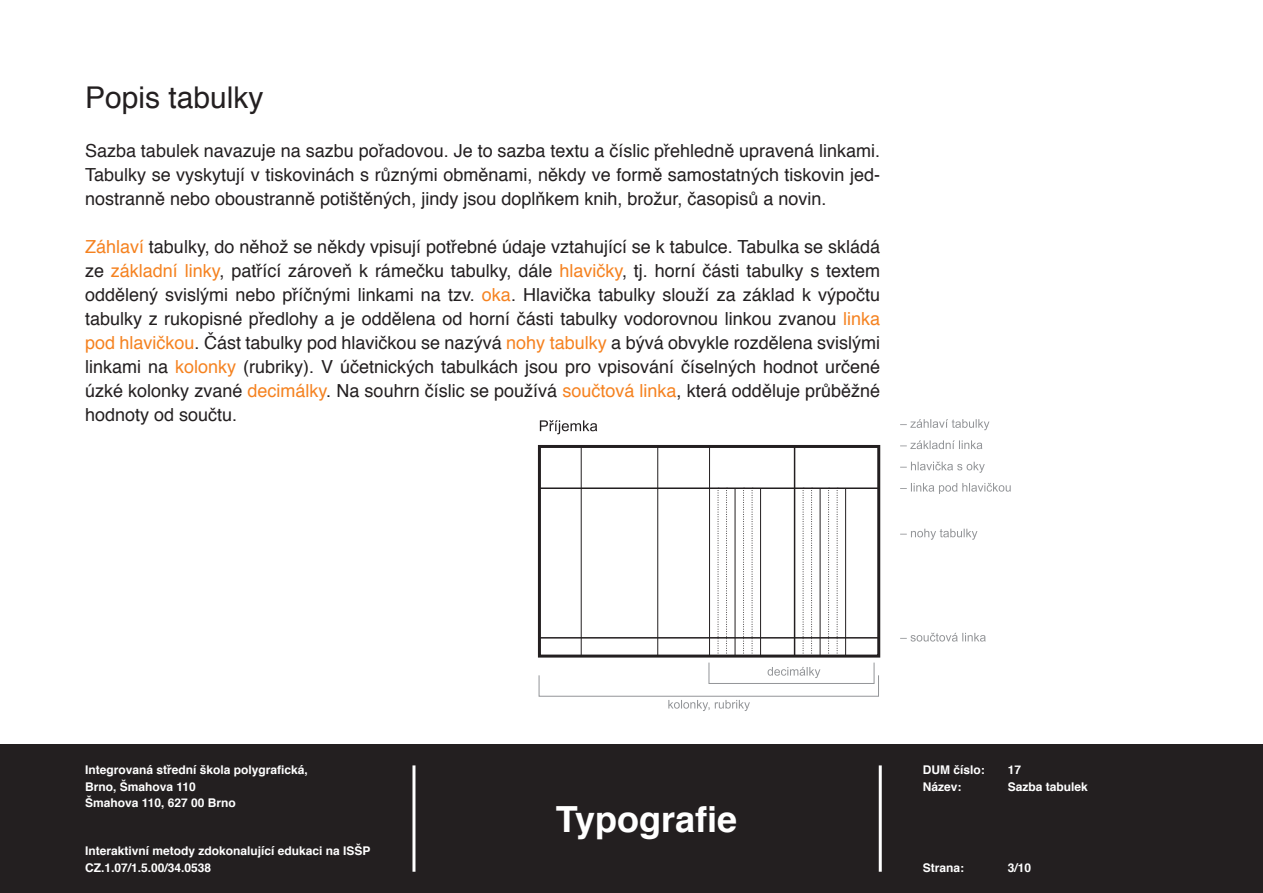
<style>
.page{position:relative;width:1263px;height:893px;background:#fff}
.page>*{position:absolute;margin:0;border:0;box-sizing:border-box;transform-origin:0 0}
.t1{font:700 36px "Helvetica";color:#fff}
.t2{font:30px "Helvetica";color:#231f20}
.t3{font:18px/24px "Helvetica";color:#231f20;text-align:justify}
.t4{font:700 12px/16.5px "Helvetica";color:#fff}
.s1{color:#f58220}
</style>
<div class="page">
<div style="left:0;top:744px;width:1263px;height:149px;background:#231f20"></div>
<hr style="left:412px;top:765px;width:3px;height:107px;background:#fff">
<hr style="left:879px;top:765px;width:3px;height:107px;background:#fff">
<div style="left:538px;top:445px;width:342px;height:213px;border:3px solid #231f20"></div>
<hr style="left:539px;top:487px;width:340px;height:2px;background:#231f20">
<hr style="left:845px;top:488px;width:1px;height:168px;background:#231f20">
<svg style="left:837px;top:490px;width:1px;height:167px"></svg>
<svg style="left:828px;top:490px;width:2px;height:167px"></svg>
<hr style="left:820px;top:488px;width:1px;height:168px;background:#231f20">
<svg style="left:811px;top:490px;width:2px;height:167px"></svg>
<svg style="left:803px;top:490px;width:1px;height:167px"></svg>
<hr style="left:794px;top:446px;width:1px;height:210px;background:#231f20">
<hr style="left:760px;top:488px;width:1px;height:168px;background:#231f20">
<svg style="left:752px;top:490px;width:1px;height:167px"></svg>
<svg style="left:743px;top:490px;width:1px;height:167px"></svg>
<hr style="left:735px;top:488px;width:1px;height:168px;background:#231f20">
<svg style="left:726px;top:490px;width:1px;height:167px"></svg>
<svg style="left:718px;top:490px;width:1px;height:167px"></svg>
<hr style="left:709px;top:446px;width:1px;height:210px;background:#231f20">
<hr style="left:657px;top:446px;width:1px;height:210px;background:#231f20">
<hr style="left:581px;top:446px;width:1px;height:210px;background:#231f20">
<div style="left:709px;top:662px;width:165px;height:22px;border:1px solid #939598"></div>
<div style="left:539px;top:675px;width:340px;height:22px;border:1px solid #939598"></div>
<hr style="left:539px;top:637px;width:340px;height:2px;background:#231f20">
<svg style="left:900px;top:440px;width:82px;height:9px"></svg>
<svg style="left:900px;top:462px;width:85px;height:11px"></svg>
<svg style="left:900px;top:483px;width:111px;height:11px"></svg>
<svg style="left:900px;top:529px;width:77px;height:11px"></svg>
<svg style="left:540px;top:420px;width:57px;height:14px"></svg>
<svg style="left:767px;top:667px;width:53px;height:11px"></svg>
<svg style="left:668px;top:700px;width:82px;height:11px"></svg>
<svg style="left:900px;top:633px;width:86px;height:9px"></svg>
<svg style="left:900px;top:419px;width:89px;height:11px"></svg>
<h2 class="t2" style="left:85px;top:84px;width:180px">Popis tabulky</h2>
<p class="t3" style="left:85px;top:140px;width:797px">Sazba tabulek navazuje na sazbu pořadovou. Je to sazba textu a číslic přehledně upravená linkami.<br>Tabulky se vyskytují v tiskovinách s různými obměnami, někdy ve formě samostatných tiskovin jed&shy;nostranně nebo oboustranně potištěných, jindy jsou doplňkem knih, brožur, časopisů a novin.</p>
<p class="t3" style="left:85px;top:236px;width:797px"><span class="s1">Záhlaví</span> tabulky, do něhož se někdy vpisují potřebné údaje vztahující se k tabulce. Tabulka se skládá ze <span class="s1">základní linky</span>, patřící zároveň k rámečku tabulky, dále <span class="s1">hlavičky</span>, tj. horní části tabulky s textem oddělený svislými nebo příčnými linkami na tzv. <span class="s1">oka</span>. Hlavička tabulky slouží za základ k výpočtu tabulky z rukopisné předlohy a je oddělena od horní části tabulky vodorovnou linkou zvanou <span class="s1">linka pod hlavičkou</span>. Část tabulky pod hlavičkou se nazývá <span class="s1">nohy tabulky</span> a bývá obvykle rozdělena svislými linkami na <span class="s1">kolonky</span> (rubriky). V účetnických tabulkách jsou pro vpisování číselných hodnot určené úzké kolonky zvané <span class="s1">decimálky</span>. Na souhrn číslic se používá <span class="s1">součtová linka</span>, která odděluje průběžné hodnoty od součtu.</p>
<p class="t4" style="left:85px;top:763px;width:224px">Integrovaná střední škola polygrafická,<br>Brno, Šmahova 110<br>Šmahova 110, 627 00 Brno</p>
<p class="t4" style="left:85px;top:844px;width:287px">Interaktivní metody zdokonalující edukaci na ISŠP<br>CZ.1.07/1.5.00/34.0538</p>
<h1 class="t1" style="left:556px;top:804px;width:183px">Typografie</h1>
<p class="t4" style="left:923px;top:763px;width:64px">DUM číslo:</p>
<p class="t4" style="left:1008px;top:763px;width:15px">17</p>
<p class="t4" style="left:923px;top:779px;width:40px">Název:</p>
<p class="t4" style="left:1008px;top:779px;width:82px">Sazba tabulek</p>
<p class="t4" style="left:923px;top:860px;width:43px">Strana:</p>
<p class="t4" style="left:1008px;top:860px;width:25px">3/10</p>
</div>
